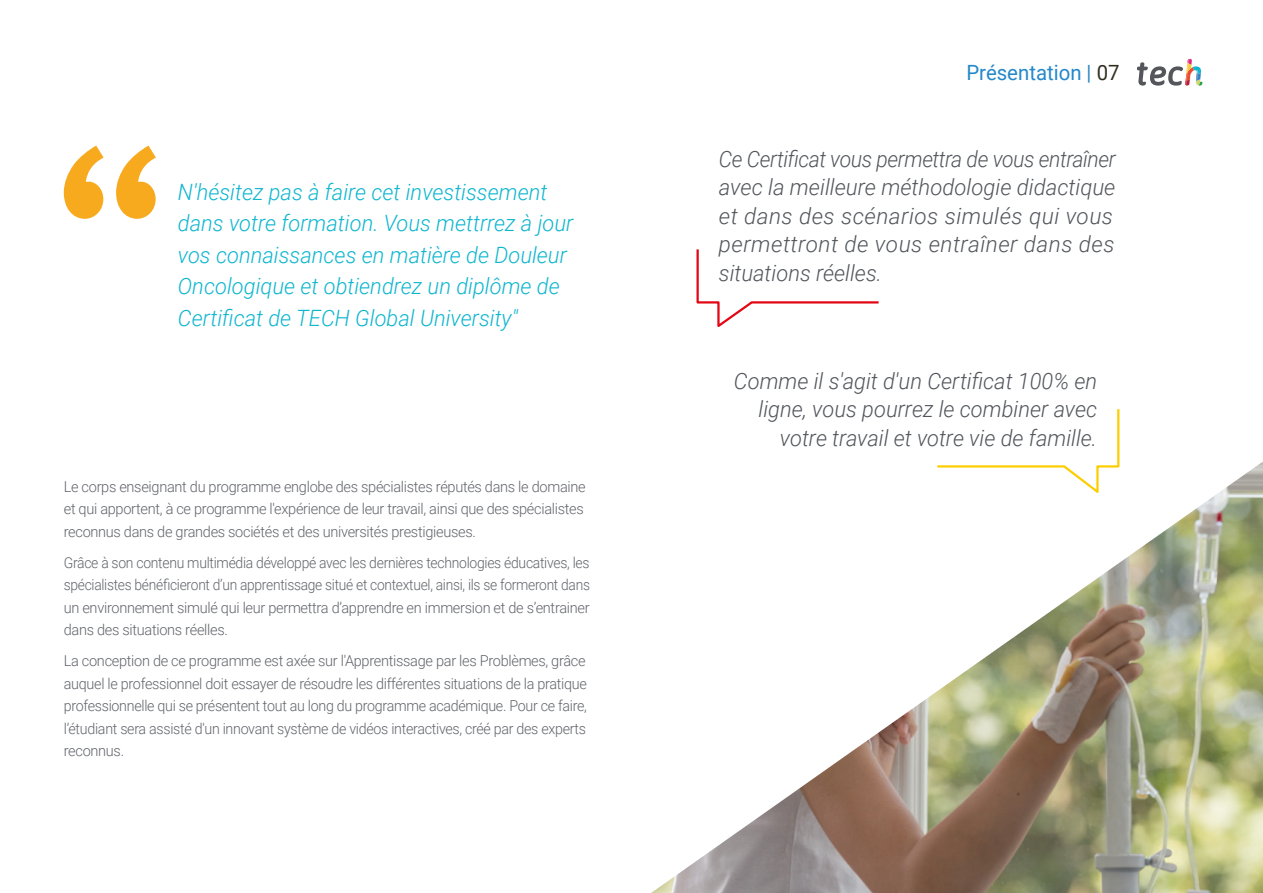
<style>
.page{position:relative;width:1263px;height:893px;background:#fff}
.page>*{position:absolute;margin:0;border:0;box-sizing:border-box;transform-origin:0 0}
.t1{font:italic 300 22.5px/31.5px "Roboto";color:#0fb6cf}
.t2{font:italic 300 22.5px/28.5px "Roboto";color:#52555b;text-align:justify;scale:.94 1}
.t3{font:italic 300 22.5px/28.5px "Roboto";color:#52555b;text-align:right}
.t4{font:21px "Roboto";color:#2488c9}
.t5{font:300 15px/22.5px "Roboto";letter-spacing:-.02em;color:#61646a}
.t6{font:300 15px/22.5px "Roboto";letter-spacing:-.02em;color:#61646a;text-align:justify;scale:.93 1}
.s1{color:#312e20}
</style>
<div class="page">
<svg style="left:64px;top:146px;width:92px;height:73px"></svg>
<svg style="left:1117px;top:409px;width:3px;height:52px"></svg>
<img style="left:651px;top:461px;width:612px;height:432px">
<svg style="left:696px;top:249px;width:183px;height:78px"></svg>
<svg style="left:1137px;top:59px;width:65px;height:27px"></svg>
<h1 class="t1" style="left:178px;top:175px;width:397px">N'hésitez pas à faire cet investissement dans votre formation. Vous mettrrez à jour vos connaissances en matière de Douleur Oncologique et obtiendrez un diplôme de Certificat de TECH Global University"</h1>
<p class="t5" style="left:64px;top:475px;width:523px">Le corps enseignant du programme englobe des spécialistes réputés dans le domaine et qui apportent, à ce programme l'expérience de leur travail, ainsi que des spécialistes reconnus dans de grandes sociétés et des universités prestigieuses.</p>
<p class="t6" style="left:64px;top:551px;width:567px">Grâce à son contenu multimédia développé avec les dernières technologies éducatives, les spécialistes bénéficieront d’un apprentissage situé et contextuel, ainsi, ils se formeront dans un environnement simulé qui leur permettra d’apprendre en immersion et de s’entrainer dans des situations réelles.</p>
<p class="t5" style="left:64px;top:649px;width:525px;text-align:justify">La conception de ce programme est axée sur l'Apprentissage par les Problèmes, grâce auquel le professionnel doit essayer de résoudre les différentes situations de la pratique professionnelle qui se présentent tout au long du programme académique. Pour ce faire, l’étudiant sera assisté d'un innovant système de vidéos interactives, créé par des experts reconnus.</p>
<h2 class="t4" style="left:966px;top:57px;width:155px">Présentation | <span class="s1">07</span></h2>
<h1 class="t2" style="left:719px;top:144px;width:424px">Ce Certificat vous permettra de vous entraîner avec la meilleure méthodologie didactique et dans des scénarios simulés qui vous permettront de vous entraîner dans des situations réelles.</h1>
<h1 class="t3" style="left:734px;top:366px;width:365px">Comme il s'agit d'un Certificat 100% en ligne, vous pourrez le combiner avec votre travail et votre vie de famille.</h1>
</div>
